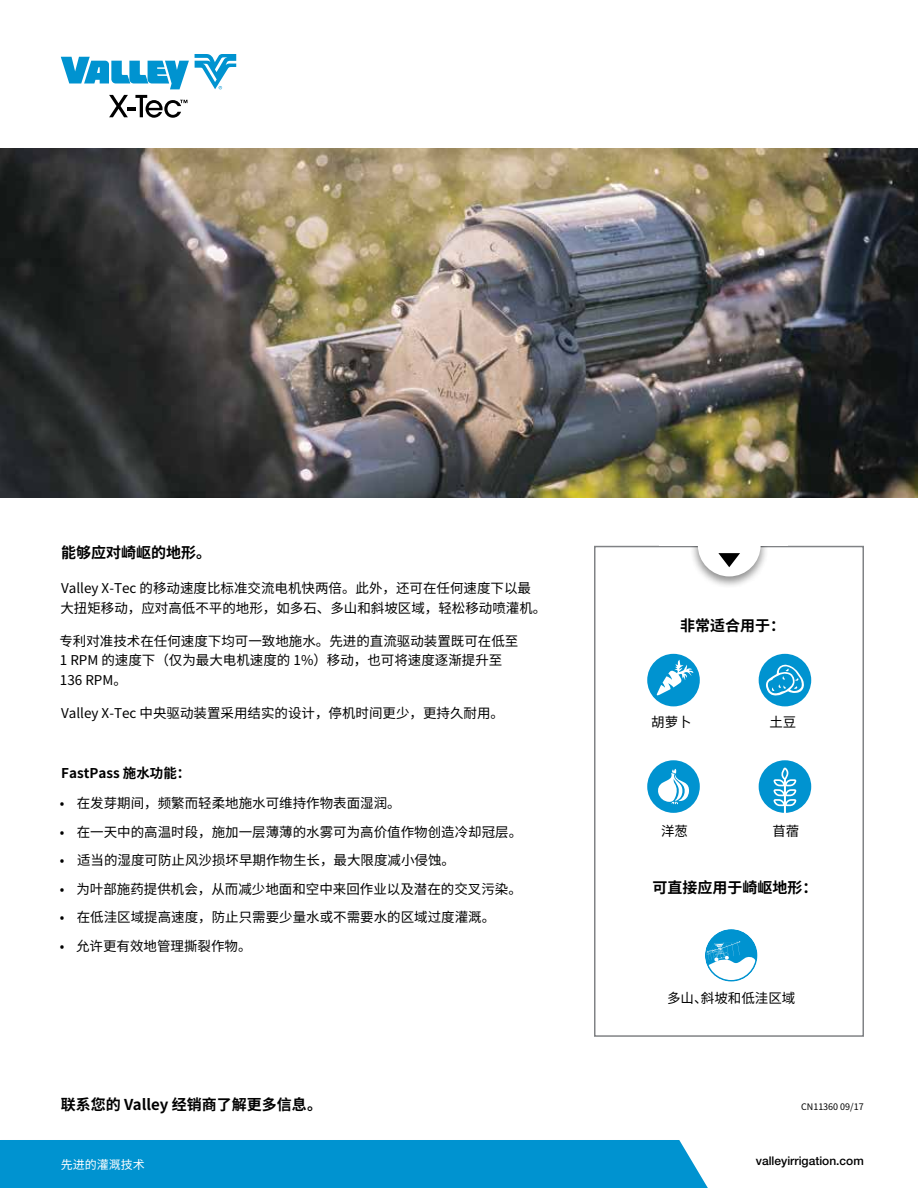
<style>
.page{position:relative;width:918px;height:1188px;background:#fff}
.page>*{position:absolute;margin:0;border:0;box-sizing:border-box;transform-origin:0 0}
.t1{font:700 15px "Noto Sans CJ Ksc";color:#000}
.t2{font:13.5px/19.5px "Noto Sans CJ Ksc";color:#000}
.t3{font:700 13.5px "Noto Sans CJ Ksc";color:#000}
.t4{font:500 12px "Helvetica Neue LT Pro";color:#000}
.t5{font:12px "Noto Sans CJ Ksc";color:#fff}
.t6{font:9px "Noto Sans CJ Ksc";color:#000}
</style>
<div class="page">
<div style="left:594px;top:546px;width:270px;height:491px;border:2px solid #808285"></div>
<div style="left:0;top:1140px;width:708px;height:48px;background:#0093d0"></div>
<img style="left:0;top:148px;width:918px;height:349px">
<div style="left:690px;top:543px;width:78px;height:46px;background:#000;opacity:.45"></div>
<svg style="left:698px;top:545px;width:63px;height:31px"></svg>
<div style="left:660px;top:522px;width:128px;height:23px;background:#fff"></div>
<div style="left:759px;top:760px;width:52px;height:53px;background:#0093d0;border-radius:50%"></div>
<hr style="left:784px;top:778px;width:2px;height:36px;background:#fff">
<svg style="left:774px;top:768px;width:22px;height:38px"></svg>
<div style="left:647px;top:654px;width:53px;height:52px;background:#0093d0;border-radius:50%"></div>
<svg style="left:657px;top:660px;width:36px;height:35px"></svg>
<div style="left:759px;top:654px;width:52px;height:52px;background:#0093d0;border-radius:50%"></div>
<svg style="left:766px;top:664px;width:38px;height:32px"></svg>
<div style="left:647px;top:760px;width:53px;height:53px;background:#0093d0;border-radius:50%"></div>
<svg style="left:658px;top:769px;width:31px;height:35px"></svg>
<svg style="left:109px;top:95px;width:78px;height:23px"></svg>
<svg style="left:195px;top:54px;width:41px;height:35px"></svg>
<svg style="left:61px;top:57px;width:128px;height:32px"></svg>
<div style="left:705px;top:929px;width:53px;height:53px;background:#0093d0;border-radius:50%"></div>
<svg style="left:707px;top:941px;width:49px;height:39px"></svg>
<p class="t1" style="left:61px;top:544px;width:152px">能够应对崎岖的地形。</p>
<p class="t2" style="left:60px;top:579px;width:487px">Valley X-Tec 的移动速度比标准交流电机快两倍。此外，还可在任何速度下以最大扭矩移动，应对高低不平的地形，如多石、多山和斜坡区域，轻松移动喷灌机。</p>
<p class="t2" style="left:59px;top:632px;width:460px">专利对准技术在任何速度下均可一致地施水。先进的直流驱动装置既可在低至<br>1 RPM 的速度下（仅为最大电机速度的 1%）移动，也可将速度逐渐提升至<br>136 RPM。</p>
<p class="t2" style="left:61px;top:704px;width:444px">Valley X-Tec 中央驱动装置采用结实的设计，停机时间更少，更持久耐用。</p>
<p class="t3" style="left:61px;top:765px;width:131px">FastPass 施水功能：</p>
<p class="t2" style="left:60px;top:794px;width:342px">• 在发芽期间，频繁而轻柔地施水可维持作物表面湿润。</p>
<p class="t2" style="left:60px;top:822px;width:464px">• 在一天中的高温时段，施加一层薄薄的水雾可为高价值作物创造冷却冠层。</p>
<p class="t2" style="left:60px;top:851px;width:397px">• 适当的湿度可防止风沙损坏早期作物生长，最大限度减小侵蚀。</p>
<p class="t2" style="left:60px;top:879px;width:464px">• 为叶部施药提供机会，从而减少地面和空中来回作业以及潜在的交叉污染。</p>
<p class="t2" style="left:60px;top:908px;width:437px">• 在低洼区域提高速度，防止只需要少量水或不需要水的区域过度灌溉。</p>
<p class="t2" style="left:60px;top:936px;width:193px">• 允许更有效地管理撕裂作物。</p>
<p class="t1" style="left:680px;top:617px;width:106px">非常适合用于：</p>
<p class="t2" style="left:651px;top:713px;width:42px">胡萝卜</p>
<p class="t2" style="left:661px;top:821px;width:28px">洋葱</p>
<p class="t2" style="left:769px;top:713px;width:28px">土豆</p>
<p class="t2" style="left:772px;top:821px;width:28px">苜蓿</p>
<p class="t1" style="left:653px;top:879px;width:166px">可直接应用于崎岖地形：</p>
<p class="t2" style="left:667px;top:988px;width:130px">多山、斜坡和低洼区域</p>
<p class="t1" style="left:61px;top:1096px;width:263px">联系您的 Valley 经销商了解更多信息。</p>
<p class="t6" style="left:801px;top:1101px;width:64px">CN11360 09/17</p>
<p class="t5" style="left:61px;top:1158px;width:85px">先进的灌溉技术</p>
<p class="t4" style="left:756px;top:1154px;width:110px">valleyirrigation.com</p>
</div>
